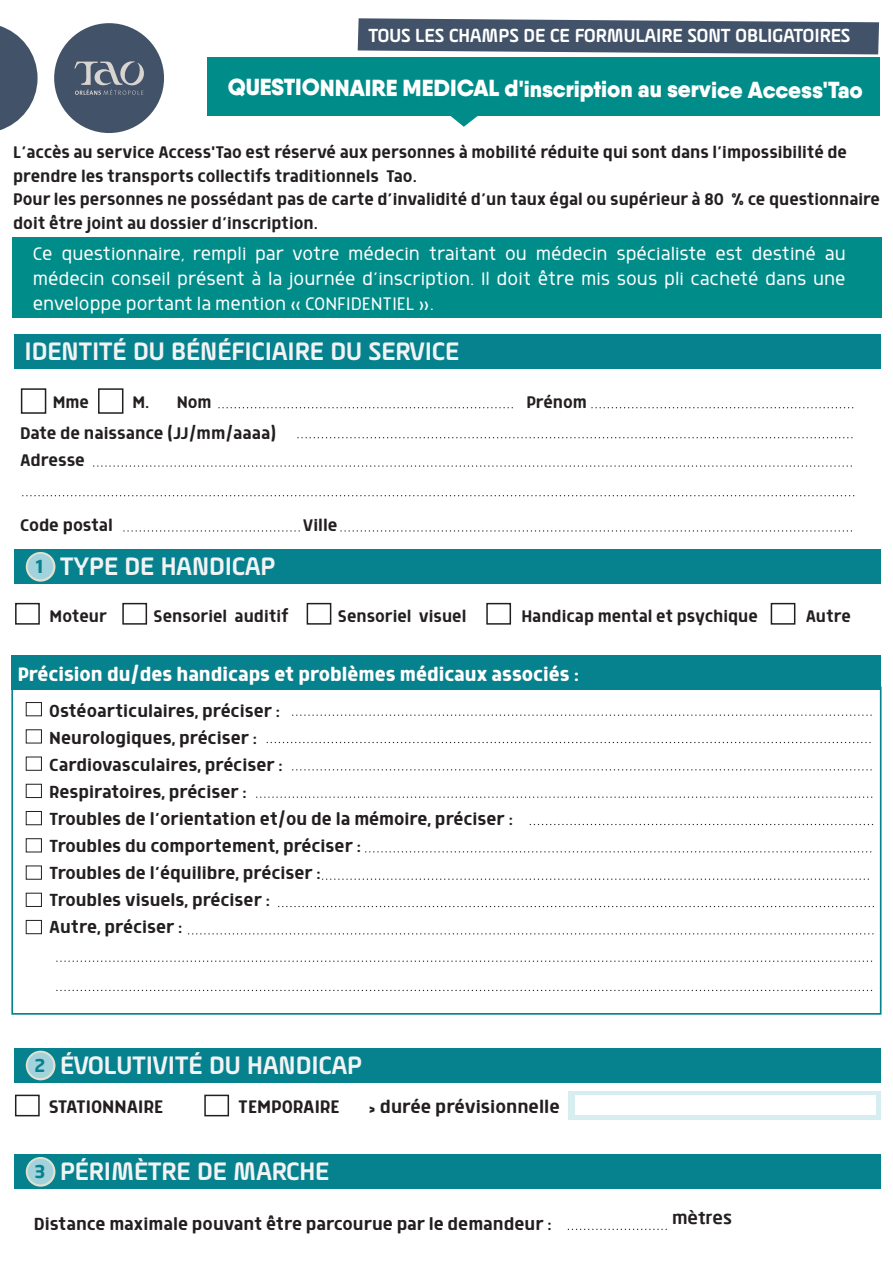
<style>
.page{position:relative;width:893px;height:1263px;background:#fff}
.page>*{position:absolute;margin:0;border:0;box-sizing:border-box;transform-origin:0 0}
.t1{font:700 24px "Alpineo";color:#f2f3f4}
.t2{font:900 23.25px "Qanelas";letter-spacing:-.005em;color:#fff}
.t3{font:500 22.5px "Morl";color:#fff}
.t4{font:300 21px/25.2px "Morl";color:#fff;text-align:justify}
.t5{font:21px "Morl";color:#231f20}
.t6{font:20.25px/27px "Morl";color:#231f20}
.t7{font:19.5px/23.4px "Morl";color:#231f20}
.t8{font:700 18px "Alpineo";color:#fff}
.t9{font:500 18px "Neo Sans";color:#231f20}
.s1{font-family:"Neo Sans";font-size:17.55px;color:#06828e}
</style>
<div class="page">
<svg style="left:0;top:23px;width:164px;height:110px"></svg>
<svg style="left:358px;top:18px;width:521px;height:36px;background:#566479"></svg>
<svg style="left:450px;top:116px;width:28px;height:11px"></svg>
<div style="left:207px;top:58px;width:672px;height:58px;background:#008d8a"></div>
<div style="left:13px;top:237px;width:869px;height:81px;background:#008d8a"></div>
<div style="left:14px;top:335px;width:867px;height:34px;background:#06828e"></div>
<svg style="left:341px;top:530px;width:511px;height:2px"></svg>
<svg style="left:219px;top:407px;width:294px;height:1px"></svg>
<svg style="left:94px;top:465px;width:758px;height:2px"></svg>
<svg style="left:23px;top:495px;width:831px;height:1px"></svg>
<svg style="left:592px;top:407px;width:262px;height:1px"></svg>
<svg style="left:298px;top:437px;width:555px;height:1px"></svg>
<div style="left:21px;top:388px;width:25px;height:26px;border:2px solid #231f20"></div>
<div style="left:98px;top:388px;width:25px;height:26px;border:2px solid #231f20"></div>
<svg style="left:124px;top:530px;width:176px;height:2px"></svg>
<div style="left:14px;top:550px;width:867px;height:34px;background:#06828e"></div>
<svg style="left:26px;top:552px;width:29px;height:30px"></svg>
<div style="left:28px;top:554px;width:25px;height:25px;background:#a2d2db;border-radius:50%"></div>
<div style="left:15px;top:603px;width:25px;height:22px;background:#fff;border:2px solid #231f20"></div>
<div style="left:122px;top:603px;width:25px;height:22px;background:#fff;border:2px solid #231f20"></div>
<div style="left:486px;top:603px;width:25px;height:22px;background:#fff;border:2px solid #231f20"></div>
<div style="left:307px;top:603px;width:24px;height:22px;background:#fff;border:2px solid #231f20"></div>
<div style="left:771px;top:603px;width:24px;height:22px;background:#fff;border:2px solid #231f20"></div>
<div style="left:12px;top:655px;width:869px;height:34px;background:#06828e"></div>
<svg style="left:293px;top:714px;width:579px;height:2px"></svg>
<svg style="left:267px;top:742px;width:604px;height:1px"></svg>
<svg style="left:293px;top:769px;width:579px;height:1px"></svg>
<svg style="left:257px;top:796px;width:616px;height:2px"></svg>
<svg style="left:530px;top:824px;width:344px;height:1px"></svg>
<svg style="left:366px;top:851px;width:506px;height:1px"></svg>
<svg style="left:322px;top:878px;width:547px;height:2px"></svg>
<svg style="left:279px;top:906px;width:595px;height:1px"></svg>
<svg style="left:189px;top:933px;width:685px;height:1px"></svg>
<svg style="left:57px;top:960px;width:816px;height:2px"></svg>
<svg style="left:57px;top:990px;width:816px;height:1px"></svg>
<div style="left:26px;top:702px;width:16px;height:14px;background:#fff;border:1px solid #231f20"></div>
<div style="left:26px;top:729px;width:16px;height:14px;background:#fff;border:1px solid #231f20"></div>
<div style="left:26px;top:756px;width:16px;height:15px;background:#fff;border:1px solid #231f20"></div>
<div style="left:26px;top:784px;width:16px;height:14px;background:#fff;border:1px solid #231f20"></div>
<div style="left:26px;top:811px;width:16px;height:14px;background:#fff;border:1px solid #231f20"></div>
<div style="left:26px;top:838px;width:16px;height:14px;background:#fff;border:1px solid #231f20"></div>
<div style="left:26px;top:865px;width:16px;height:15px;background:#fff;border:1px solid #231f20"></div>
<div style="left:26px;top:893px;width:16px;height:14px;background:#fff;border:1px solid #231f20"></div>
<div style="left:26px;top:920px;width:16px;height:14px;background:#fff;border:1px solid #231f20"></div>
<div style="left:14px;top:1048px;width:867px;height:34px;background:#06828e"></div>
<svg style="left:26px;top:1051px;width:29px;height:29px"></svg>
<div style="left:28px;top:1052px;width:25px;height:26px;background:#a2d2db;border-radius:50%"></div>
<div style="left:15px;top:1095px;width:25px;height:21px;background:#fff;border:2px solid #231f20"></div>
<div style="left:204px;top:1095px;width:25px;height:21px;background:#fff;border:2px solid #231f20"></div>
<div style="left:568px;top:1091px;width:313px;height:29px;background:#d6eeef"></div>
<div style="left:575px;top:1096px;width:300px;height:19px;background:#fff"></div>
<div style="left:14px;top:1155px;width:867px;height:34px;background:#06828e"></div>
<svg style="left:26px;top:1157px;width:29px;height:30px"></svg>
<div style="left:28px;top:1159px;width:25px;height:25px;background:#a2d2db;border-radius:50%"></div>
<svg style="left:568px;top:1229px;width:99px;height:1px"></svg>
<p class="t8" style="left:369px;top:25px;width:483px">TOUS LES CHAMPS DE CE FORMULAIRE SONT OBLIGATOIRES</p>
<p class="t2" style="left:228px;top:74px;width:637px">QUESTIONNAIRE MEDICAL d'inscription au service Access'Tao</p>
<p class="t7" style="left:13px;top:140px;width:868px">L’accès au service Access'Tao est réservé aux personnes à mobilité réduite qui sont dans l’impossibilité de prendre les transports collectifs traditionnels Tao.<br>Pour les personnes ne possédant pas de carte d’invalidité d’un taux égal ou supérieur à 80 % ce questionnaire doit être joint au dossier d’inscription.</p>
<p class="t4" style="left:33px;top:241px;width:815px">Ce questionnaire, rempli par votre médecin traitant ou médecin spécialiste est destiné au médecin conseil présent à la journée d’inscription. Il doit être mis sous pli cacheté dans une enveloppe portant la mention « CONFIDENTIEL ».</p>
<p class="t1" style="left:25px;top:338px;width:436px">IDENTITÉ DU BÉNÉFICIAIRE DU SERVICE</p>
<p class="t7" style="left:53px;top:390px;width:38px">Mme</p>
<p class="t7" style="left:132px;top:390px;width:81px">M. Nom</p>
<p class="t7" style="left:526px;top:390px;width:62px">Prénom</p>
<p class="t7" style="left:20px;top:419px;width:258px;line-height:26.8px">Date de naissance (JJ/mm/aaaa)<br>Adresse</p>
<p class="t7" style="left:20px;top:513px;width:94px">Code postal</p>
<p class="t7" style="left:303px;top:513px;width:36px">Ville</p>
<p class="t1" style="left:34px;top:553px;width:243px"><span class="s1">1</span> TYPE DE HANDICAP</p>
<p class="t7" style="left:50px;top:604px;width:59px">Moteur</p>
<p class="t7" style="left:154px;top:604px;width:137px">Sensoriel auditif</p>
<p class="t7" style="left:338px;top:604px;width:130px">Sensoriel visuel</p>
<p class="t7" style="left:521px;top:604px;width:238px">Handicap mental et psychique</p>
<p class="t7" style="left:806px;top:604px;width:47px">Autre</p>
<p class="t3" style="left:18px;top:661px;width:563px">Précision du/des handicaps et problèmes médicaux associés :</p>
<p class="t6" style="left:49px;top:697px;width:465px">Ostéoarticulaires, préciser :<br>Neurologiques, préciser :<br>Cardiovasculaires, préciser :<br>Respiratoires, préciser :<br>Troubles de l’orientation et/ou de la mémoire, préciser :<br>Troubles du comportement, préciser :<br>Troubles de l’équilibre, préciser :<br>Troubles visuels, préciser :<br>Autre, préciser :</p>
<p class="t1" style="left:34px;top:1052px;width:329px"><span class="s1">2</span> ÉVOLUTIVITÉ DU HANDICAP</p>
<p class="t5" style="left:49px;top:1094px;width:116px">STATIONNAIRE</p>
<p class="t5" style="left:238px;top:1094px;width:103px">TEMPORAIRE</p>
<p class="t5" style="left:369px;top:1094px;width:193px">&gt; durée prévisionnelle</p>
<p class="t1" style="left:34px;top:1158px;width:296px"><span class="s1">3</span> PÉRIMÈTRE DE MARCHE</p>
<p class="t6" style="left:34px;top:1210px;width:520px">Distance maximale pouvant être parcourue par le demandeur :</p>
<p class="t9" style="left:672px;top:1206px;width:62px">mètres</p>
</div>
